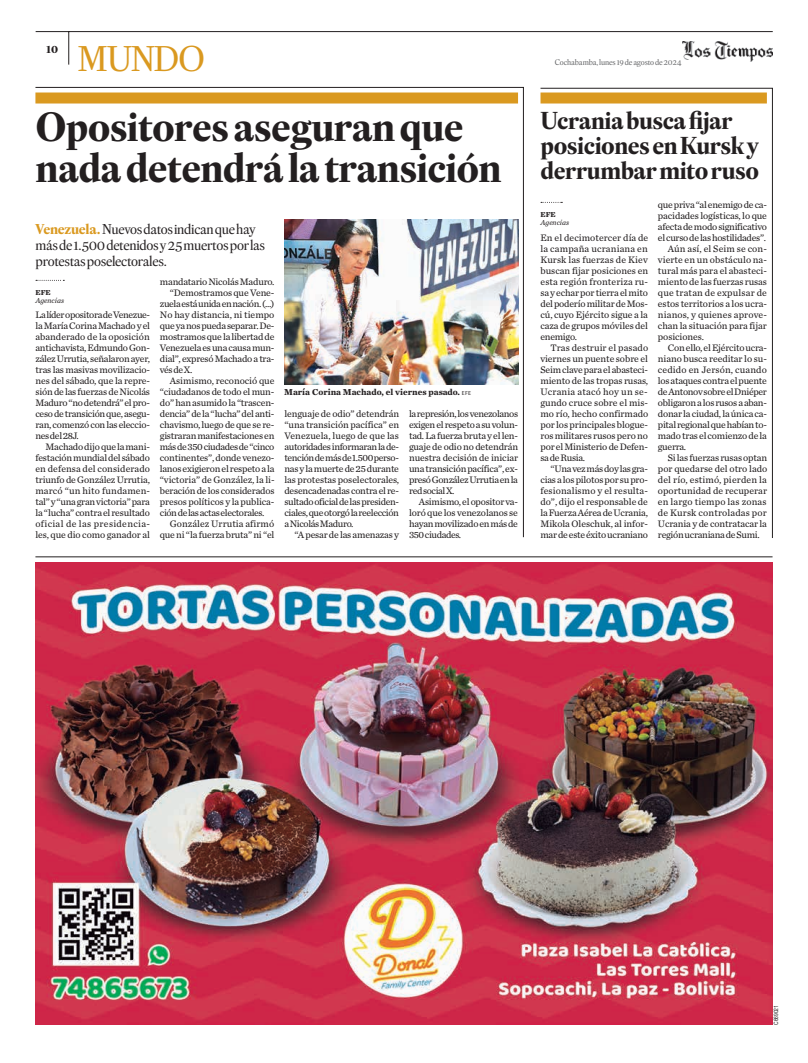
<style>
.page{position:relative;width:808px;height:1063px;background:#fff}
.page>*{position:absolute;margin:0;border:0;box-sizing:border-box;transform-origin:0 0}
.t1{font:700 40px/41px "Eudald Headline";letter-spacing:-.02em;color:#231f20}
.t2{font:35px "Eudald Headline";letter-spacing:-.05em;color:#da9920}
.t3{font:700 24px/25px "Eudald Headline";letter-spacing:-.02em;color:#231f20}
.t4{font:14px/16px "Eudald Headline";letter-spacing:-.025em;color:#231f20}
.t5{font:700 12px "Eudald Headline";color:#231f20}
.t6{font:9.8px/11px "Chronicle Text G2";letter-spacing:-.02em;color:#231f20;text-align:justify}
.t7{font:9.8px "Chronicle Text G2";letter-spacing:.015em;color:#231f20}
.t8{font:9.8px "Chronicle Text G2";letter-spacing:.005em;color:#231f20}
.t9{font:9.8px "Chronicle Text G2";letter-spacing:-.04em;color:#231f20}
.t10{font:9.8px "Chronicle Text G2";color:#231f20}
.t11{font:9.8px "Chronicle Text G2";letter-spacing:.02em;color:#231f20}
.t12{font:700 9px "Chronicle Text G2";color:#231f20}
.t13{font:8px "Eudald Headline";letter-spacing:-.02em;color:#636466}
.t14{font:italic 7.5px "Chronicle Text G2";color:#231f20}
.t15{font:700 7.5px "Chronicle Text G2";color:#231f20}
.t16{font:6px "Arial Narrow";letter-spacing:-.02em;color:#231f20}
.s1{font-weight:700;color:#da9920}
.s2{font-family:"Amplitude";font-weight:400;font-size:6px}
</style>
<div class="page">
<svg style="left:35px;top:87px;width:489px;height:450px"></svg>
<svg style="left:36px;top:280px;width:28px;height:1px"></svg>
<img style="left:284px;top:219px;width:234px;height:165px">
<svg style="left:540px;top:88px;width:233px;height:450px"></svg>
<svg style="left:541px;top:202px;width:21px;height:1px"></svg>
<div style="left:35px;top:93px;width:483px;height:11px;background:#da9920"></div>
<div style="left:540px;top:93px;width:227px;height:11px;background:#da9920"></div>
<hr style="left:36px;top:31px;width:737px;height:1px;background:#231f20">
<hr style="left:69px;top:32px;width:1px;height:33px;background:#231f20">
<img style="left:683px;top:41px;width:90px;height:21px">
<img style="left:35px;top:562px;width:737px;height:463px">
<hr style="left:35px;top:557px;width:737px;height:1px;background:#231f20">
<p class="t5" style="left:46px;top:40px;width:14px">10</p>
<h2 class="t2" style="left:78px;top:38px;width:129px">MUNDO</h2>
<h1 class="t1" style="left:36px;top:106px;width:467px">Opositores aseguran que nada detendrá la transición</h1>
<h3 class="t4" style="left:36px;top:221px;width:231px"><span class="s1">Venezuela.</span>Nuevos datos indican que hay más de 1.500 detenidos y 25 muertos por las protestas poselectorales.</h3>
<p class="t15" style="left:35px;top:286px;width:17px">EFE</p>
<p class="t14" style="left:35px;top:295px;width:30px">Agencias</p>
<p class="t6" style="left:35px;top:309px;width:116px">La líder opositora de Venezue&shy;la María Corina Machado y el abanderado de la oposición antichavista, Edmundo Gon&shy;zález Urrutia, señalaron ayer, tras las masivas movilizacio&shy;nes del sábado, que la repre&shy;sión de las fuerzas de Nicolás Maduro “no detendrá” el pro&shy;ceso de transición que, asegu&shy;ran, comenzó con las eleccio&shy;nes del 28J.</p>
<p class="t6" style="left:35px;top:441px;width:116px;text-indent:10px">Machado dijo que la mani&shy;festación mundial del sábado en defensa del considerado triunfo de González Urrutia, marcó “un hito fundamen&shy;tal” y “una gran victoria” para la “lucha” contra el resultado oficial de las presidencia&shy;les, que dio como ganador al</p>
<p class="t6" style="left:160px;top:276px;width:116px">mandatario Nicolás Maduro.</p>
<p class="t6" style="left:170px;top:287px;width:106px">“Demostramos que Vene-</p>
<p class="t9" style="left:160px;top:296px;width:116px">zuela está unida en nación. (...)</p>
<p class="t10" style="left:160px;top:307px;width:116px">No hay distancia, ni tiempo</p>
<p class="t6" style="left:160px;top:320px;width:116px">que ya nos pueda separar. De-</p>
<p class="t6" style="left:160px;top:331px;width:116px">mostramos que la libertad de</p>
<p class="t6" style="left:160px;top:342px;width:116px">Venezuela es una causa mun-</p>
<p class="t6" style="left:160px;top:353px;width:116px">dial”, expresó Machado a tra-</p>
<p class="t6" style="left:160px;top:364px;width:34px">vés de X.</p>
<p class="t6" style="left:170px;top:375px;width:106px">Asimismo, reconoció que</p>
<p class="t6" style="left:160px;top:386px;width:116px">“ciudadanos de todo el mun-</p>
<p class="t6" style="left:160px;top:397px;width:116px">do” han asumido la “trascen-</p>
<p class="t6" style="left:160px;top:408px;width:116px">dencia” de la “lucha” del anti-</p>
<p class="t6" style="left:160px;top:419px;width:116px">chavismo, luego de que se re-</p>
<p class="t6" style="left:160px;top:430px;width:116px">gistraran manifestaciones en</p>
<p class="t9" style="left:160px;top:439px;width:116px">más de 350 ciudades de “cinco</p>
<p class="t6" style="left:160px;top:452px;width:116px">continentes”, donde venezo-</p>
<p class="t6" style="left:160px;top:463px;width:116px">lanos exigieron el respeto a la</p>
<p class="t6" style="left:160px;top:474px;width:116px">“victoria” de González, la li-</p>
<p class="t6" style="left:160px;top:485px;width:116px">beración de los considerados</p>
<p class="t6" style="left:160px;top:496px;width:116px">presos políticos y la publica-</p>
<p class="t9" style="left:160px;top:505px;width:106px">ción de las actas electorales.</p>
<p class="t8" style="left:170px;top:516px;width:106px">González Urrutia afirmó</p>
<p class="t6" style="left:160px;top:528px;width:116px">que ni “la fuerza bruta” ni “el</p>
<p class="t12" style="left:284px;top:385px;width:188px">María Corina Machado, el viernes pasado. <span class="s2">EFE</span></p>
<p class="t6" style="left:284px;top:408px;width:116px">lenguaje de odio” detendrán “una transición pacífica” en Venezuela, luego de que las autoridades informaran la de&shy;tención de más de 1.500 perso&shy;nas y la muerte de 25 durante las protestas poselectorales, desencadenadas contra el re&shy;sultado oficial de las presiden&shy;ciales, que otorgó la reelección a Nicolás Maduro.</p>
<p class="t6" style="left:294px;top:529px;width:106px">“Apesar de las amenazas y</p>
<p class="t6" style="left:409px;top:408px;width:111px">la represión, los venezolanos exigen el respeto a su volun&shy;tad. La fuerza bruta y el len&shy;guaje de odio no detendrán nuestra decisión de iniciar una transición pacífica”, ex&shy;presó González Urrutia en la red social X.</p>
<p class="t6" style="left:409px;top:496px;width:111px;text-indent:10px">Asimismo, el opositor va&shy;loró que los venezolanos se hayan movilizado en más de 350 ciudades.</p>
<p class="t13" style="left:555px;top:58px;width:128px">Cochabamba, lunes 19de agosto de 2024</p>
<h3 class="t3" style="left:540px;top:107px;width:220px">Ucrania busca fijar posiciones en Kursk y derrumbar mito ruso</h3>
<p class="t15" style="left:540px;top:209px;width:17px">EFE</p>
<p class="t14" style="left:540px;top:217px;width:30px">Agencias</p>
<p class="t6" style="left:658px;top:199px;width:111px">que priva “al enemigo de ca-</p>
<p class="t6" style="left:658px;top:210px;width:111px">pacidades logísticas, lo que</p>
<p class="t6" style="left:658px;top:221px;width:111px">afecta de modo significativo</p>
<p class="t6" style="left:658px;top:232px;width:110px">el curso de las hostilidades”.</p>
<p class="t7" style="left:668px;top:241px;width:101px">Aún así, el Seim se con-</p>
<p class="t8" style="left:658px;top:252px;width:111px">vierte en un obstáculo na-</p>
<p class="t8" style="left:658px;top:263px;width:111px">tural más para el abasteci-</p>
<p class="t6" style="left:658px;top:276px;width:111px">miento de las fuerzas rusas</p>
<p class="t11" style="left:658px;top:285px;width:111px">que tratan de expulsar de</p>
<p class="t6" style="left:658px;top:298px;width:111px">estos territorios a los ucra-</p>
<p class="t7" style="left:658px;top:307px;width:110px">nianos, y quienes aprove-</p>
<p class="t10" style="left:658px;top:318px;width:111px">chan la situación para fijar</p>
<p class="t6" style="left:658px;top:331px;width:47px">posiciones.</p>
<p class="t6" style="left:668px;top:342px;width:101px">Con ello, el Ejército ucra-</p>
<p class="t6" style="left:658px;top:352px;width:111px">niano busca reeditar lo su-</p>
<p class="t7" style="left:658px;top:362px;width:110px">cedido en Jersón, cuando</p>
<p class="t6" style="left:658px;top:374px;width:110px">los ataques contra el puente</p>
<p class="t6" style="left:658px;top:385px;width:110px">de Antonov sobre el Dniéper</p>
<p class="t6" style="left:658px;top:396px;width:110px">obligaron a los rusos a aban-</p>
<p class="t6" style="left:658px;top:407px;width:111px">donar la ciudad, la única ca-</p>
<p class="t6" style="left:658px;top:418px;width:111px">pital regional que habían to-</p>
<p class="t6" style="left:658px;top:429px;width:111px">mado tras el comienzo de la</p>
<p class="t6" style="left:658px;top:440px;width:30px">guerra.</p>
<p class="t6" style="left:668px;top:451px;width:101px">Si las fuerzas rusas optan</p>
<p class="t10" style="left:658px;top:461px;width:111px">por quedarse del otro lado</p>
<p class="t7" style="left:658px;top:472px;width:110px">del río, estimó, pierden la</p>
<p class="t8" style="left:658px;top:483px;width:111px">oportunidad de recuperar</p>
<p class="t7" style="left:658px;top:494px;width:110px">en largo tiempo las zonas</p>
<p class="t7" style="left:658px;top:505px;width:110px">de Kursk controladas por</p>
<p class="t6" style="left:658px;top:517px;width:111px">Ucrania y de contratacar la</p>
<p class="t6" style="left:658px;top:528px;width:103px">región ucraniana de Sumi.</p>
<p class="t6" style="left:540px;top:232px;width:109px">En el decimotercer día de la campaña ucraniana en Kursk las fuerzas de Kiev buscan fijar posiciones en esta región fronteriza ru&shy;sa y echar por tierra el mito del poderío militar de Mos&shy;cú, cuyo Ejército sigue a la caza de grupos móviles del enemigo.</p>
<p class="t6" style="left:540px;top:342px;width:109px;text-indent:10px">Tras destruir el pasado viernes un puente sobre el Seim clave para el abasteci&shy;miento de las tropas rusas, Ucrania atacó hoy un se&shy;gundo cruce sobre el mis&shy;mo río, hecho confirmado por los principales blogue&shy;ros militares rusos pero no por el Ministerio de Defen&shy;sa de Rusia.</p>
<p class="t6" style="left:540px;top:463px;width:109px;text-indent:10px">“Una vez más doy las gra&shy;cias a los pilotos por su pro&shy;fesionalismo y el resulta&shy;do”, dijo el responsable de la Fuerza Aérea de Ucrania, Mikola Oleschuk, al infor&shy;mar de este éxito ucraniano</p>
<p class="t16" style="left:771px;top:1025px;width:21px;rotate:-90deg">C669021</p>
</div>
